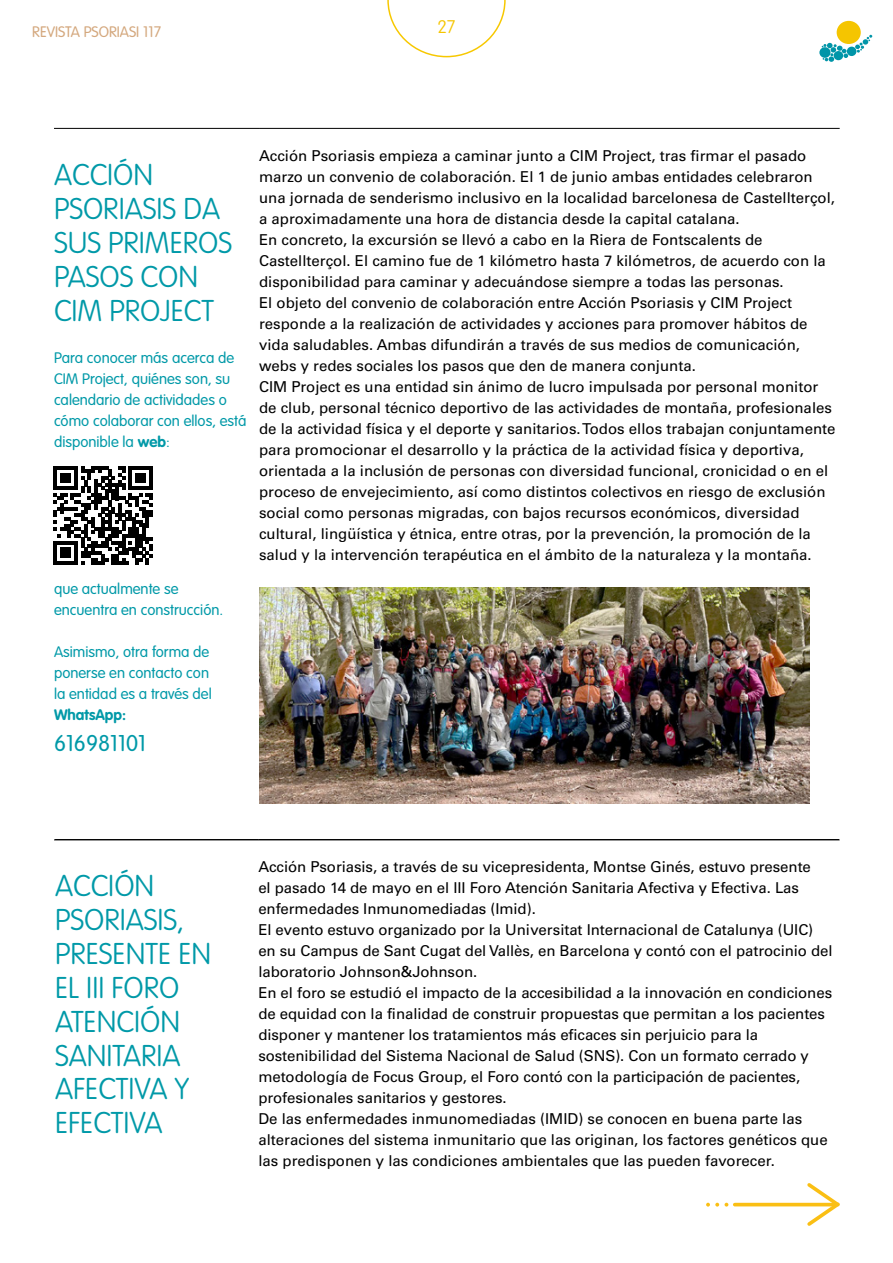
<style>
.page{position:relative;width:893px;height:1263px;background:#fff}
.page>*{position:absolute;margin:0;border:0;box-sizing:border-box;transform-origin:0 0}
.t1{font:100 29.55px/33.9px "VAG Rounded";color:#0099a8}
.t2{font:300 22.5px "VAG Rounded";color:#0099a8}
.t3{font:100 18px "VAG Rounded";color:#f5c500}
.t4{font:15px/21px "Univers";color:#000}
.t5{font:300 15px/21px "VAG Rounded";color:#0099a8}
.t6{font:300 15px "VAG Rounded";color:#d4a87e}
.t7{font:700 15px "VAG Rounded";color:#0099a8}
.s1{font-weight:700}
</style>
<div class="page">
<svg style="left:387px;top:0;width:119px;height:57px"></svg>
<div style="left:837px;top:21px;width:24px;height:23px;background:#f5c500;border-radius:50%"></div>
<svg style="left:819px;top:47px;width:11px;height:11px"></svg>
<div style="left:847px;top:47px;width:9px;height:9px;background:#0095a8;border-radius:50%"></div>
<svg style="left:822px;top:43px;width:26px;height:19px"></svg>
<svg style="left:855px;top:35px;width:17px;height:18px"></svg>
<hr style="left:54px;top:128px;width:205px;height:1px;background:#000">
<hr style="left:259px;top:128px;width:581px;height:1px;background:#000">
<hr style="left:54px;top:839px;width:205px;height:1px;background:#000">
<hr style="left:259px;top:839px;width:581px;height:1px;background:#000">
<img style="left:259px;top:587px;width:550px;height:217px">
<svg style="left:54px;top:466px;width:98px;height:99px"></svg>
<hr style="left:735px;top:1203px;width:101px;height:3px;background:#fabf14">
<svg style="left:804px;top:1183px;width:36px;height:43px"></svg>
<svg style="left:706px;top:1203px;width:22px;height:3px"></svg>
<p class="t6" style="left:32px;top:23px;width:130px">REVISTA PSORIASI 117</p>
<p class="t3" style="left:437px;top:16px;width:20px">27</p>
<h1 class="t1" style="left:54px;top:159px;width:180px">ACCIÓN<br>PSORIASIS DA<br>SUS PRIMEROS<br>PASOS CON<br>CIM PROJECT</h1>
<p class="t5" style="left:54px;top:347px;width:194px">Para conocer más acerca de<br>CIM Project, quiénes son, su calendario de actividades o cómo colaborar con ellos, está disponible la <span class="s1">web</span>:</p>
<p class="t5" style="left:54px;top:578px;width:171px">que actualmente se encuentra en construcción.</p>
<p class="t5" style="left:54px;top:641px;width:159px">Asimismo, otra forma de ponerse en contacto con la entidad es a través del</p>
<p class="t7" style="left:54px;top:705px;width:74px">WhatsApp:</p>
<h2 class="t2" style="left:54px;top:730px;width:93px">616981101</h2>
<p class="t4" style="left:259px;top:145px;width:578px">Acción Psoriasis empieza a caminar junto a CIM Project, tras firmar el pasado marzo un convenio de colaboración. El 1 de junio ambas entidades celebraron una jornada de senderismo inclusivo en la localidad barcelonesa de Castellterçol, a aproximadamente una hora de distancia desde la capital catalana.<br>En concreto, la excursión se llevó a cabo en la Riera de Fontscalents de Castellterçol. El camino fue de 1 kilómetro hasta 7 kilómetros, de acuerdo con la disponibilidad para caminar y adecuándose siempre a todas las personas.<br>El objeto del convenio de colaboración entre Acción Psoriasis y CIM Project responde a la realización de actividades y acciones para promover hábitos de vida saludables. Ambas difundirán a través de sus medios de comunicación, webs y redes sociales los pasos que den de manera conjunta.<br>CIM Project es una entidad sin ánimo de lucro impulsada por personal monitor de club, personal técnico deportivo de las actividades de montaña, profesionales de la actividad física y el deporte y sanitarios. Todos ellos trabajan conjuntamente para promocionar el desarrollo y la práctica de la actividad física y deportiva, orientada a la inclusión de personas con diversidad funcional, cronicidad o en el proceso de envejecimiento, así como distintos colectivos en riesgo de exclusión social como personas migradas, con bajos recursos económicos, diversidad cultural, lingüística y étnica, entre otras, por la prevención, la promoción de la salud y la intervención terapéutica en el ámbito de la naturaleza y la montaña.</p>
<h1 class="t1" style="left:55px;top:870px;width:158px">ACCIÓN<br>PSORIASIS,<br>PRESENTE EN<br>EL III FORO<br>ATENCIÓN<br>SANITARIA<br>AFECTIVA Y<br>EFECTIVA</h1>
<p class="t4" style="left:258px;top:856px;width:576px">Acción Psoriasis, a través de su vicepresidenta, Montse Ginés, estuvo presente<br>el pasado 14 de mayo en el III Foro Atención Sanitaria Afectiva y Efectiva. Las enfermedades Inmunomediadas (Imid).<br>El evento estuvo organizado por la Universitat Internacional de Catalunya (UIC) en su Campus de Sant Cugat del Vallès, en Barcelona y contó con el patrocinio del laboratorio Johnson&amp;Johnson.<br>En el foro se estudió el impacto de la accesibilidad a la innovación en condiciones de equidad con la finalidad de construir propuestas que permitan a los pacientes disponer y mantener los tratamientos más eficaces sin perjuicio para la sostenibilidad del Sistema Nacional de Salud (SNS). Con un formato cerrado y metodología de Focus Group, el Foro contó con la participación de pacientes, profesionales sanitarios y gestores.<br>De las enfermedades inmunomediadas (IMID) se conocen en buena parte las alteraciones del sistema inmunitario que las originan, los factores genéticos que las predisponen y las condiciones ambientales que las pueden favorecer.</p>
</div>
